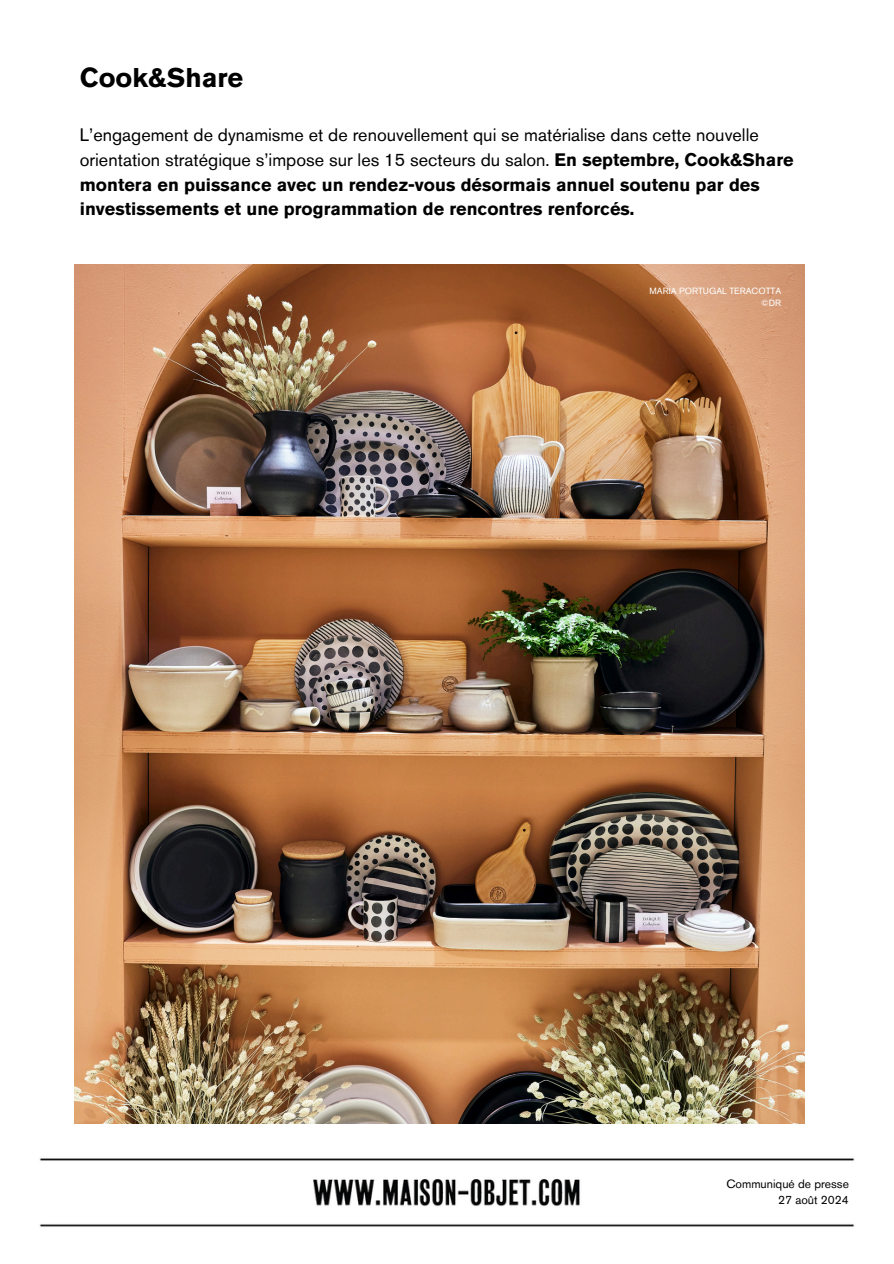
<style>
.page{position:relative;width:894px;height:1264px;background:#fff}
.page>*{position:absolute;margin:0;border:0;box-sizing:border-box;transform-origin:0 0}
.t1{font:700 27px "Akzidenz Grotesk Pro";color:#000}
.t2{font:700 18px/24.8px "Akzidenz Grotesk Pro";color:#000}
.t3{font:12px/16px "Akzidenz Grotesk Pro";color:#000;text-align:right}
.t4{font:9px "Akzidenz Grotesk Pro";color:#fff}
.s1{font-weight:400}
</style>
<div class="page">
<img style="left:39px;top:1158px;width:816px;height:69px">
<img style="left:75px;top:264px;width:729px;height:859px">
<p class="t1" style="left:80px;top:67px;width:165px">Cook&amp;Share</p>
<h3 class="t2" style="left:80px;top:124px;width:715px"><span class="s1">L’engagement de dynamisme et de renouvellement qui se matérialise dans cette nouvelle orientation stratégique s’impose sur les 15 secteurs du salon.</span> En septembre, Cook&amp;Share montera en puissance avec un rendez-vous désormais annuel soutenu par des investissements et une programmation de rencontres renforcés.</h3>
<p class="t4" style="left:649px;top:287px;width:133px">MARIA PORTUGAL TERACOTTA</p>
<p class="t4" style="left:761px;top:299px;width:21px">©DR</p>
<h2 class="t3" style="left:726px;top:1177px;width:124px">Communiqué de presse<br>27 août 2024</h2>
</div>
